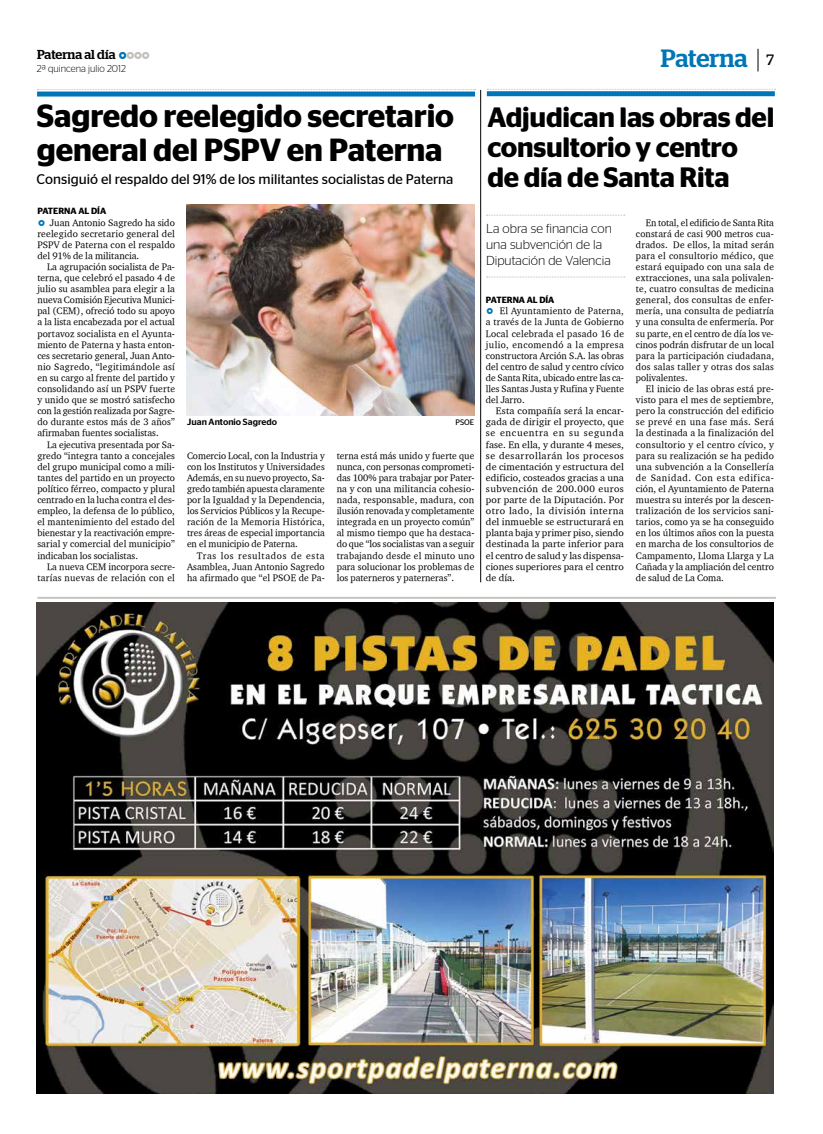
<style>
.page{position:relative;width:823px;height:1134px;background:#fff}
.page>*{position:absolute;margin:0;border:0;box-sizing:border-box;transform-origin:0 0}
.t1{font:600 32px/34px "Stag Sans";letter-spacing:-.005em;color:#000}
.t2{font:600 28px/30px "Stag Sans";letter-spacing:-.01em;color:#000}
.t3{font:500 25px "Stag";color:#0076b6}
.t4{font:14px "Stag Sans";color:#000}
.t5{font:300 13px/15.6px "Stag Sans";color:#000}
.t6{font:500 13px "Stag";color:#000}
.t7{font:300 10px "Stag Sans";color:#000}
.t8{font:9.7px/11.1px "Charter ITCTT";letter-spacing:.005em;color:#000;text-align:justify}
.t9{font:9.7px/11.1px "Charter ITCTT";letter-spacing:.03em;color:#000;text-align:right}
.t10{font:600 9px "Stag Sans";letter-spacing:-.005em;color:#000}
.t11{font:500 9px "Stag Sans";color:#000}
.t12{font:8px "Stag Sans";color:#000}
.s1{font-family:"Fedra Sans Bold Expert";font-weight:400;color:#0076b6}
.s2{font-family:"Fedra Sans Bold Expert";font-weight:400;color:#c4c1bd}
.s3{font-weight:400;font-size:15px;color:#000}
.s4{font-family:"Fedra Sans Bold Expert";font-size:11px;color:#0076b6}
</style>
<div class="page">
<svg style="left:757px;top:49px;width:1px;height:22px"></svg>
<hr style="left:37px;top:597px;width:738px;height:2px;background:#c5c5c0">
<img style="left:36px;top:603px;width:737px;height:490px">
<div style="left:37px;top:92px;width:437px;height:5px;background:#0076b6"></div>
<svg style="left:37px;top:89px;width:438px;height:1px"></svg>
<hr style="left:480px;top:90px;width:1px;height:492px;background:#000">
<div style="left:486px;top:91px;width:288px;height:5px;background:#0076b6"></div>
<svg style="left:487px;top:89px;width:288px;height:1px"></svg>
<svg style="left:486px;top:215px;width:138px;height:1px"></svg>
<svg style="left:486px;top:277px;width:138px;height:1px"></svg>
<img style="left:187px;top:204px;width:287px;height:211px">
<h3 class="t6" style="left:37px;top:47px;width:115px">Paterna al día <span class="s1">o</span><span class="s2">ooo</span></h3>
<p class="t7" style="left:37px;top:63px;width:90px">2ª quincena julio 2012</p>
<h3 class="t3" style="left:660px;top:44px;width:115px">Paterna <span class="s3">7</span></h3>
<h1 class="t1" style="left:37px;top:99px;width:418px">Sagredo reelegido secretario general del PSPV en Paterna</h1>
<h3 class="t4" style="left:37px;top:171px;width:418px">Consiguió el respaldo del 91% de los militantes socialistas de Paterna</h3>
<p class="t10" style="left:37px;top:206px;width:70px">PATERNA AL DÍA</p>
<p class="t8" style="left:37px;top:216px;width:139px"><span class="s4">o</span> Juan Antonio Sagredo ha sido reelegido secretario general del PSPV de Paterna con el respaldo del 91% de la militancia.</p>
<p class="t8" style="left:37px;top:261px;width:139px;text-indent:10px">La agrupación socialista de Pa&shy;terna, que celebró el pasado 4 de julio su asamblea para elegir a la nueva Comisión Ejecutiva Munici&shy;pal (CEM), ofreció todo su apoyo a la lista encabezada por el actual portavoz socialista en el Ayunta&shy;miento de Paterna y hasta enton&shy;ces secretario general, Juan Anto&shy;nio Sagredo, “legitimándole así en su cargo al frente del partido y consolidando así un PSPV fuerte y unido que se mostró satisfecho con la gestión realizada por Sagre&shy;do durante estos más de 3 años” afirmaban fuentes socialistas.</p>
<p class="t8" style="left:37px;top:438px;width:139px;text-indent:10px">La ejecutiva presentada por Sa&shy;gredo “integra tanto a concejales del grupo municipal como a mili&shy;tantes del partido en un proyecto político férreo, compacto y plural centrado en la lucha contra el des&shy;empleo, la defensa de lo público, el mantenimiento del estado del bienestar y la reactivación empre&shy;sarial y comercial del municipio” indicaban los socialistas.</p>
<p class="t9" style="left:37px;top:561px;width:139px">La nueva CEM incorpora secre&shy;tarías nuevas de relación con el</p>
<p class="t11" style="left:187px;top:417px;width:91px">Juan Antonio Sagredo</p>
<p class="t12" style="left:455px;top:418px;width:21px">PSOE</p>
<p class="t8" style="left:187px;top:450px;width:139px">Comercio Local, con la Industria y con los Institutos y Universidades Además, en su nuevo proyecto, Sa&shy;gredo también apuesta claramente por la Igualdad y la Dependencia, los Servicios Públicos y la Recupe&shy;ración de la Memoria Histórica, tres áreas de especial importancia en el municipio de Paterna.</p>
<p class="t8" style="left:187px;top:549px;width:139px;text-indent:10px">Tras los resultados de esta Asamblea, Juan Antonio Sagredo ha afirmado que “el PSOE de Pa-</p>
<p class="t8" style="left:336px;top:450px;width:139px">terna está más unido y fuerte que nunca, con personas comprometi&shy;das 100% para trabajar por Pater&shy;na y con una militancia cohesio&shy;nada, responsable, madura, con ilusión renovada y completamente integrada en un proyecto común” al mismo tiempo que ha destaca&shy;do que “los socialistas van a seguir trabajando desde el minuto uno para solucionar los problemas de los paterneros y paterneras”.</p>
<h2 class="t2" style="left:487px;top:102px;width:288px">Adjudican las obras del consultorio y centro de día de Santa Rita</h2>
<h3 class="t5" style="left:486px;top:221px;width:127px">La obra se financia con una subvención de la<br>Diputación de Valencia</h3>
<p class="t10" style="left:485px;top:295px;width:70px">PATERNA AL DÍA</p>
<p class="t8" style="left:485px;top:305px;width:139px"><span class="s4">o</span> El Ayuntamiento de Paterna, a través de la Junta de Gobierno Local celebrada el pasado 16 de julio, encomendó a la empresa constructora Arción S.A. las obras del centro de salud y centro cívico de Santa Rita, ubicado entre las ca&shy;lles Santas Justa y Rufina y Fuente del Jarro.</p>
<p class="t8" style="left:485px;top:405px;width:139px;text-indent:10px">Esta compañía será la encar&shy;gada de dirigir el proyecto, que se encuentra en su segunda fase. En ella, y durante 4 meses, se desarrollarán los procesos de cimentación y estructura del edificio, costeados gracias a una subvención de 200.000 euros por parte de la Diputación. Por otro lado, la división interna del inmueble se estructurará en planta baja y primer piso, siendo destinada la parte inferior para el centro de salud y las dispensa&shy;ciones superiores para el centro de día.</p>
<p class="t8" style="left:635px;top:216px;width:139px;text-indent:10px">En total, el edificio de Santa Rita constará de casi 900 metros cua&shy;drados. De ellos, la mitad serán para el consultorio médico, que estará equipado con una sala de extracciones, una sala polivalen&shy;te, cuatro consultas de medicina general, dos consultas de enfer&shy;mería, una consulta de pediatría y una consulta de enfermería. Por su parte, en el centro de día los ve&shy;cinos podrán disfrutar de un local para la participación ciudadana, dos salas taller y otras dos salas polivalentes.</p>
<p class="t8" style="left:635px;top:383px;width:139px;text-indent:10px">El inicio de las obras está pre&shy;visto para el mes de septiembre, pero la construcción del edificio se prevé en una fase más. Será la destinada a la finalización del consultorio y el centro cívico, y para su realización se ha pedido una subvención a la Consellería de Sanidad. Con esta edifica&shy;ción, el Ayuntamiento de Paterna muestra su interés por la descen&shy;tralización de los servicios sani&shy;tarios, como ya se ha conseguido en los últimos años con la puesta en marcha de los consultorios de Campamento, Lloma Llarga y La Cañada y la ampliación del centro de salud de La Coma.</p>
</div>
